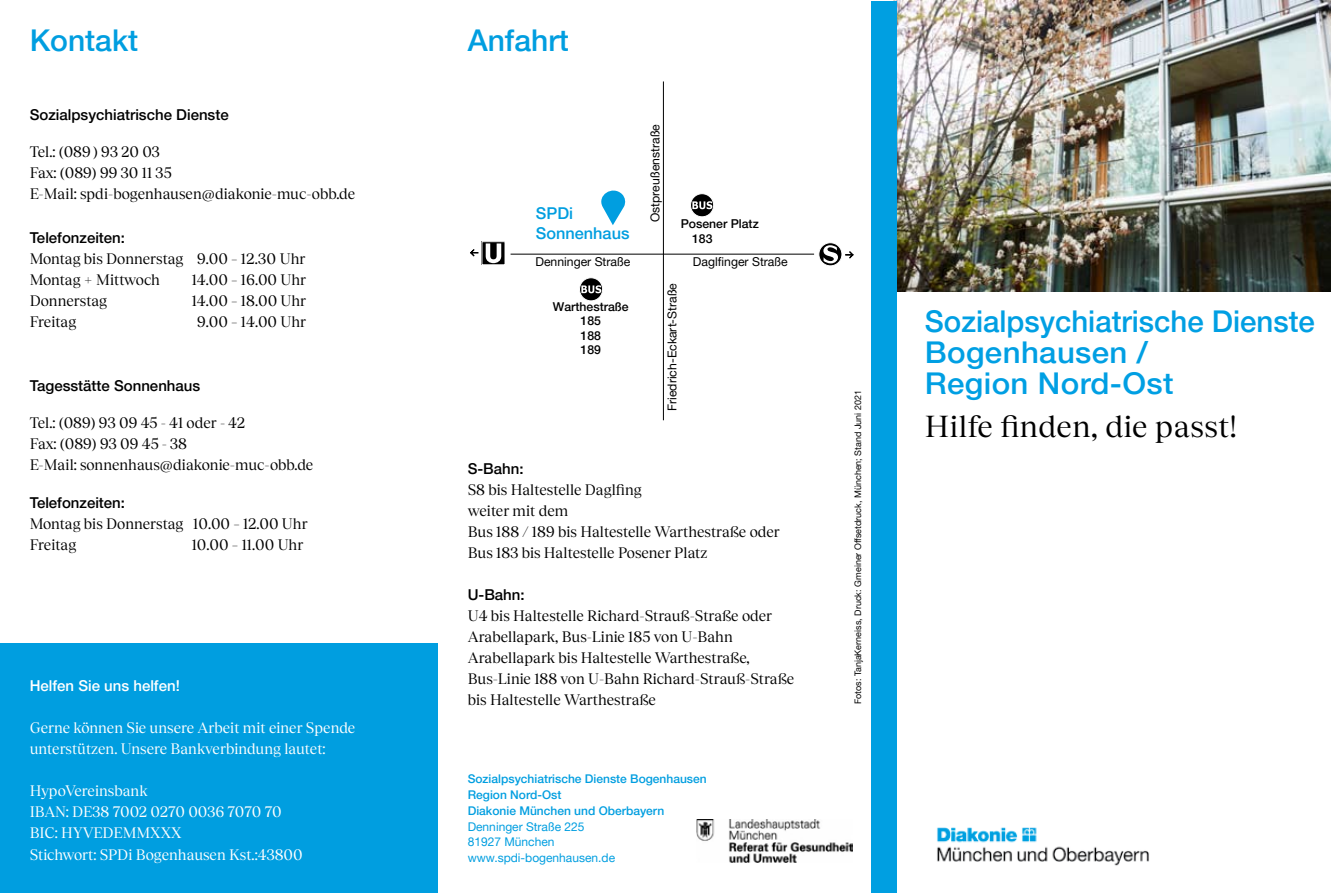
<style>
.page{position:relative;width:1331px;height:893px;background:#fff}
.page>*{position:absolute;margin:0;border:0;box-sizing:border-box;transform-origin:0 0}
.t1{font:500 30px/31.2px "Helvetica Neue LT Pro";color:#009fe3}
.t2{font:30px "Tobias";letter-spacing:.01em;color:#000;scale:1.04 1}
.t3{font:500 30px "Helvetica Neue LT Pro";color:#009ee0}
.t4{font:500 16.35px/19.5px "Helvetica Neue LT Pro";color:#009ee0}
.t5{font:15px/21px "Tobias";color:#000}
.t6{font:15px/21px "Tobias";color:#fff}
.t7{font:500 15px "Helvetica Neue LT Pro";color:#000}
.t8{font:500 15px "Helvetica Neue LT Pro";color:#fff}
.t9{font:12.3px "Helvetica Neue LT Pro";color:#000}
.t10{font:500 12.3px/14.7px "Helvetica Neue LT Pro";color:#000}
.t11{font:500 12px/15.8px "Helvetica Neue LT Pro";color:#009ee0}
.t12{font:12px/15.8px "Helvetica Neue LT Pro";color:#009ee0}
.t13{font:9px "Helvetica Neue LT Pro";color:#000}
</style>
<div class="page">
<img style="left:893px;top:0;width:438px;height:292px">
<img style="left:696px;top:820px;width:156px;height:42px">
<div style="left:872px;top:1px;width:25px;height:892px;background:#009fe1"></div>
<img style="left:937px;top:827px;width:212px;height:39px">
<div style="left:0;top:643px;width:438px;height:250px;background:#009ee0"></div>
<svg style="left:601px;top:190px;width:25px;height:35px"></svg>
<svg style="left:819px;top:243px;width:23px;height:23px"></svg>
<div style="left:818px;top:242px;width:24px;height:24px;border:1px solid #fff;border-radius:50%"></div>
<svg style="left:823px;top:245px;width:15px;height:18px"></svg>
<svg style="left:484px;top:243px;width:19px;height:20px"></svg>
<svg style="left:486px;top:243px;width:15px;height:20px"></svg>
<hr style="left:511px;top:254px;width:303px;height:1px;background:#000">
<hr style="left:663px;top:81px;width:1px;height:339px;background:#000">
<svg style="left:690px;top:194px;width:24px;height:23px"></svg>
<div style="left:690px;top:193px;width:24px;height:24px;border:1px solid #fff;border-radius:50%"></div>
<svg style="left:692px;top:201px;width:20px;height:8px"></svg>
<svg style="left:579px;top:278px;width:24px;height:23px"></svg>
<div style="left:579px;top:277px;width:24px;height:24px;border:1px solid #fff;border-radius:50%"></div>
<svg style="left:581px;top:285px;width:20px;height:8px"></svg>
<svg style="left:845px;top:251px;width:9px;height:7px"></svg>
<svg style="left:470px;top:249px;width:8px;height:7px"></svg>
<h1 class="t3" style="left:30px;top:22px;width:110px">Kontakt</h1>
<h1 class="t3" style="left:468px;top:22px;width:103px">Anfahrt</h1>
<p class="t7" style="left:30px;top:105px;width:200px">Sozialpsychiatrische Dienste</p>
<p class="t5" style="left:30px;top:140px;width:327px">Tel.: (089 ) 93 20 03<br>Fax: (089) 99 30 11 35<br>E-Mail: spdi-bogenhausen@diakonie-muc-obb.de</p>
<p class="t7" style="left:30px;top:228px;width:97px">Telefonzeiten:</p>
<p class="t5" style="left:30px;top:247px;width:277px">Montag bis Donnerstag 9.00 – 12.30 Uhr<br>Montag + Mittwoch</p>
<p class="t5" style="left:192px;top:268px;width:116px">14.00 – 16.00 Uhr</p>
<p class="t5" style="left:30px;top:289px;width:79px">Donnerstag</p>
<p class="t5" style="left:192px;top:289px;width:116px">14.00 – 18.00 Uhr</p>
<p class="t5" style="left:30px;top:310px;width:48px">Freitag</p>
<p class="t5" style="left:197px;top:310px;width:111px">9.00 – 14.00 Uhr</p>
<p class="t7" style="left:30px;top:376px;width:172px">Tagesstätte Sonnenhaus</p>
<p class="t5" style="left:30px;top:411px;width:285px">Tel.: (089) 93 09 45 - 41 oder - 42<br>Fax: (089) 93 09 45 - 38<br>E-Mail: sonnenhaus@diakonie-muc-obb.de</p>
<p class="t7" style="left:30px;top:493px;width:97px">Telefonzeiten:</p>
<p class="t5" style="left:30px;top:512px;width:279px">Montag bis Donnerstag 10.00 – 12.00 Uhr<br>Freitag</p>
<p class="t5" style="left:192px;top:533px;width:113px">10.00 – 11.00 Uhr</p>
<p class="t8" style="left:30px;top:676px;width:152px">Helfen Sie uns helfen!</p>
<p class="t6" style="left:30px;top:716px;width:327px">Gerne können Sie unsere Arbeit mit einer Spende unterstützen. Unsere Bankverbindung lautet:</p>
<p class="t6" style="left:30px;top:779px;width:253px">HypoVereinsbank<br>IBAN: DE38 7002 0270 0036 7070 70<br>BIC: HYVEDEMMXXX</p>
<p class="t6" style="left:30px;top:843px;width:274px">Stichwort: SPDi Bogenhausen Kst.:43800</p>
<p class="t9" style="left:648px;top:222px;width:100px;rotate:-90deg">Ostpreußenstraße</p>
<p class="t4" style="left:536px;top:204px;width:95px">SPDi<br>Sonnenhaus</p>
<p class="t9" style="left:535px;top:254px;width:97px">Denninger Straße</p>
<p class="t9" style="left:693px;top:254px;width:96px">Daglfinger Straße</p>
<p class="t10" style="left:692px;top:216px;width:68px;line-height:15.1px;text-indent:-11px">Posener Platz<br>183</p>
<p class="t10" style="left:553px;top:300px;width:77px">Warthestraße</p>
<p class="t10" style="left:580px;top:313px;width:22px;text-align:justify">185<br>188<br>189</p>
<p class="t9" style="left:664px;top:411px;width:129px;rotate:-90deg">Friedrich-Eckart-Straße</p>
<p class="t7" style="left:468px;top:460px;width:57px">S-Bahn:</p>
<p class="t5" style="left:468px;top:478px;width:314px">S8 bis Haltestelle Daglfing<br>weiter mit dem<br>Bus 188 / 189 bis Haltestelle Warthestraße oder<br>Bus 183 bis Haltestelle Posener Platz</p>
<p class="t7" style="left:468px;top:586px;width:58px">U-Bahn:</p>
<p class="t5" style="left:468px;top:604px;width:328px">U4 bis Haltestelle Richard-Strauß-Straße oder Arabellapark, Bus-Linie 185 von U-Bahn Arabellapark bis Haltestelle Warthestraße, Bus-Linie 188 von U-Bahn Richard-Strauß-Straße bis Haltestelle Warthestraße</p>
<p class="t11" style="left:468px;top:771px;width:240px">Sozialpsychiatrische Dienste Bogenhausen<br>Region Nord-Ost<br>Diakonie München und Oberbayern</p>
<p class="t12" style="left:468px;top:818px;width:149px">Denninger Straße 225<br>81927 München www.spdi-bogenhausen.de</p>
<p class="t13" style="left:852px;top:704px;width:316px;rotate:-90deg">Fotos: TanjaKerneiss, Druck: Gmeiner Offsetdruck, München; Stand Juni 2021</p>
<h1 class="t1" style="left:925px;top:305px;width:391px">Sozialpsychiatrische Dienste<br>Bogenhausen /<br>Region Nord-Ost</h1>
<h1 class="t2" style="left:925px;top:403px;width:302px">Hilfe finden, die passt!</h1>
</div>
